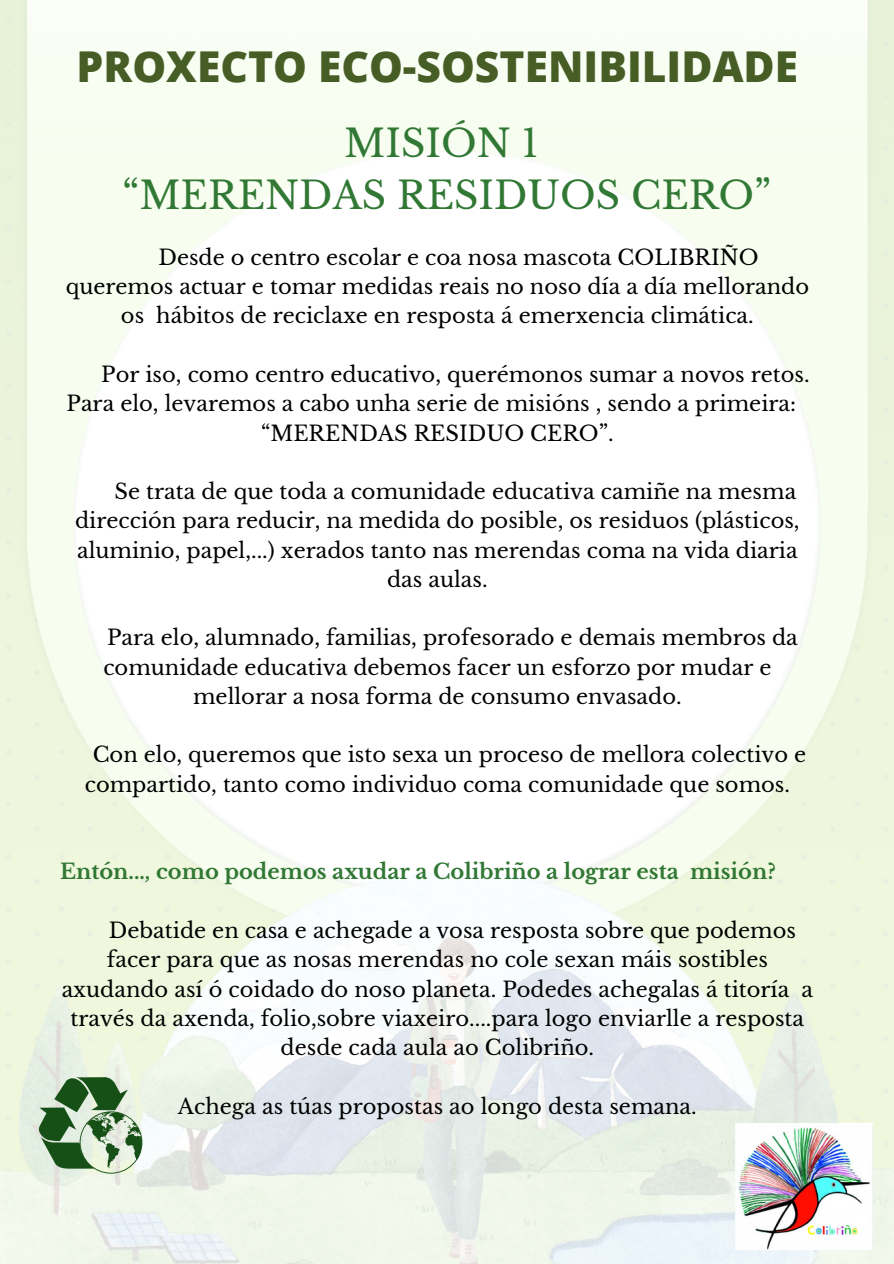
<style>
.page{position:relative;width:894px;height:1264px;background:#fff}
.page>*{position:absolute;margin:0;border:0;box-sizing:border-box;transform-origin:0 0}
.t1{font:800 42.45px "Open Sans";color:#465d25}
.t2{font:37.8px "Libre Baskerville";color:#307834}
.t3{font:21px/29.2px "Libre Baskerville";color:#000}
.t4{font:700 21px "Libre Baskerville";color:#307834}
</style>
<div class="page">
<img style="left:0;top:0;width:893px;height:1263px">
<svg style="left:37px;top:1073px;width:105px;height:100px;background:#90ad8d"></svg>
<img style="left:735px;top:1123px;width:137px;height:126px">
<p class="t1" style="left:77px;top:37px;width:722px">PROXECTO ECO-SOSTENIBILIDADE</p>
<p class="t2" style="left:344px;top:120px;width:196px">MISIÓN 1</p>
<p class="t2" style="left:122px;top:172px;width:650px">“MERENDAS RESIDUOS CERO”</p>
<p class="t3" style="left:158px;top:243px;width:601px">Desde o centro escolar e coa nosa mascota COLIBRIÑO</p>
<p class="t3" style="left:66px;top:272px;width:744px">queremos actuar e tomar medidas reais no noso día a día mellorando</p>
<p class="t3" style="left:121px;top:301px;width:634px">os hábitos de reciclaxe en resposta á emerxencia climática.</p>
<p class="t3" style="left:101px;top:360px;width:709px">Por iso, como centro educativo, querémonos sumar a novos retos.</p>
<p class="t3" style="left:67px;top:389px;width:730px">Para elo, levaremos a cabo unha serie de misións , sendo a primeira:</p>
<p class="t3" style="left:261px;top:418px;width:354px">“MERENDAS RESIDUO CERO”.</p>
<p class="t3" style="left:115px;top:477px;width:683px">Se trata de que toda a comunidade educativa camiñe na mesma</p>
<p class="t3" style="left:75px;top:506px;width:725px">dirección para reducir, na medida do posible, os residuos (plásticos,</p>
<p class="t3" style="left:77px;top:535px;width:722px">aluminio, papel,...) xerados tanto nas merendas coma na vida diaria</p>
<p class="t3" style="left:387px;top:565px;width:102px">das aulas.</p>
<p class="t3" style="left:107px;top:623px;width:692px">Para elo, alumnado, familias, profesorado e demais membros da</p>
<p class="t3" style="left:103px;top:652px;width:669px">comunidade educativa debemos facer un esforzo por mudar e</p>
<p class="t3" style="left:193px;top:682px;width:490px">mellorar a nosa forma de consumo envasado.</p>
<p class="t3" style="left:85px;top:740px;width:722px;text-indent:8px">Con elo, queremos que isto sexa un proceso de mellora colectivo e compartido, tanto como individuo coma comunidade que somos.</p>
<p class="t4" style="left:60px;top:859px;width:717px">Entón..., como podemos axudar a Colibriño a lograr esta misión?</p>
<p class="t3" style="left:109px;top:916px;width:688px">Debatide en casa e achegade a vosa resposta sobre que podemos</p>
<p class="t3" style="left:107px;top:945px;width:662px">facer para que as nosas merendas no cole sexan máis sostibles</p>
<p class="t3" style="left:62px;top:974px;width:752px">axudando así ó coidado do noso planeta. Podedes achegalas á titoría a</p>
<p class="t3" style="left:70px;top:1003px;width:735px">través da axenda, folio,sobre viaxeiro....para logo enviarlle a resposta</p>
<p class="t3" style="left:280px;top:1033px;width:315px">desde cada aula ao Colibriño.</p>
<p class="t3" style="left:178px;top:1091px;width:520px">Achega as túas propostas ao longo desta semana.</p>
</div>
